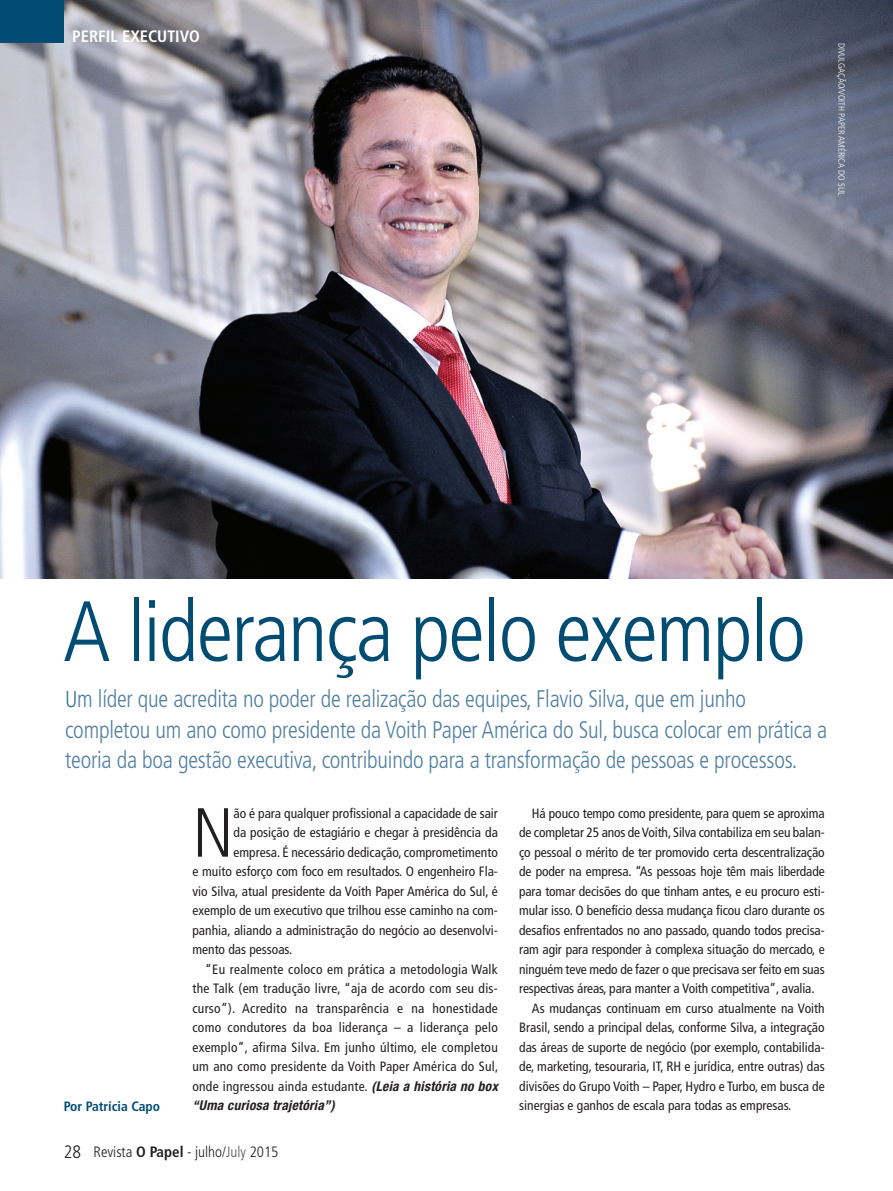
<style>
.page{position:relative;width:893px;height:1191px;background:#fff}
.page>*{position:absolute;margin:0;border:0;box-sizing:border-box;transform-origin:0 0}
.TEXTO{font:300 condensed 85.35px "Frutiger LT Std";letter-spacing:-.02em;color:#004c73}
.TEXTO-2{font:300 condensed 69.3px "Frutiger LT Std";color:#231f20}
.LINHA_FINA{font:300 condensed 24px/30.8px "Frutiger LT Std";letter-spacing:-.01em;color:#5280a2;scale:.95 1}
.t1{font:700 condensed 16.5px "Frutiger LT Std";color:#fff}
.t2{font:300 condensed 15px "Frutiger LT Std";color:#231f20}
.TEXTO-3{font:condensed 13.5px/19.5px "Frutiger LT Std";color:#231f20;text-align:justify}
.LINHA_FINA-2{font:700 condensed 13.5px "Frutiger LT Std";color:#004c73}
.CREDITO{font:300 condensed 9px "Frutiger LT Std";color:#fff}
.s1{font-family:"Frutiger Next LT";color:#2a698e}
.s2{font-family:"Helvetica Neue LT Std";font-weight:700;font-style:italic}
.s3{font-size:18px}
.s4{font-weight:700}
.s5{color:#57585a}
</style>
<div class="page">
<img style="left:0;top:0;width:893px;height:578px">
<div style="left:0;top:0;width:64px;height:43px;background:#004c73"></div>
<p class="t1" style="left:72px;top:27px;width:129px">PERFIL EXECUTIVO</p>
<p class="CREDITO" style="left:847px;top:43px;width:154px;rotate:90deg">DIVULGAÇÃO/VOITH PAPER AMÉRICA DO SUL</p>
<p class="TEXTO" style="left:63px;top:583px;width:744px">A liderança pelo exemplo</p>
<p class="LINHA_FINA" style="left:65px;top:683px;width:804px"><span class="s1">U</span>m líder que acredita no poder de realização das equipes, Flavio Silva, que em junho completou um ano como presidente da Voith Paper América do Sul, busca colocar em prática a teoria da boa gestão executiva, contribuindo para a transformação de pessoas e processos.</p>
<p class="LINHA_FINA-2" style="left:64px;top:1098px;width:98px">Por Patrícia Capo</p>
<p class="TEXTO-2" style="left:192px;top:793px;width:43px">N</p>
<p class="TEXTO-3" style="left:234px;top:803px;width:266px">ão é para qualquer profissional a capacidade de sair</p>
<p class="TEXTO-3" style="left:234px;top:823px;width:266px">da posição de estagiário e chegar à presidência da</p>
<p class="TEXTO-3" style="left:234px;top:842px;width:266px">empresa. É necessário dedicação, comprometimento</p>
<p class="TEXTO-3" style="left:192px;top:862px;width:307px">e muito esforço com foco em resultados. O engenheiro Fla-</p>
<p class="TEXTO-3" style="left:192px;top:881px;width:307px">vio Silva, atual presidente da Voith Paper América do Sul, é</p>
<p class="TEXTO-3" style="left:192px;top:901px;width:307px">exemplo de um executivo que trilhou esse caminho na com-</p>
<p class="TEXTO-3" style="left:192px;top:920px;width:307px">panhia, aliando a administração do negócio ao desenvolvi-</p>
<p class="TEXTO-3" style="left:192px;top:940px;width:101px">mento das pessoas.</p>
<p class="TEXTO-3" style="left:192px;top:959px;width:308px;text-indent:13px">“Eu realmente coloco em prática a metodologia Walk the Talk (em tradução livre, “aja de acordo com seu dis&shy;curso”). Acredito na transparência e na honestidade como condutores da boa liderança – a liderança pelo exemplo”, afirma Silva. Em junho último, ele completou um ano como presidente da Voith Paper América do Sul, onde ingressou ainda estudante. <span class="s2">(Leia a história no box “Uma curiosa trajetória”)</span></p>
<p class="t2" style="left:64px;top:1142px;width:216px"><span class="s3">28</span> Revista <span class="s4">O Papel</span> - julho/<span class="s5">July</span> 2015</p>
<p class="TEXTO-3" style="left:519px;top:803px;width:307px;text-indent:13px">Há pouco tempo como presidente, para quem se aproxima de completar 25 anos de Voith, Silva contabiliza em seu balan&shy;ço pessoal o mérito de ter promovido certa descentralização de poder na empresa. “As pessoas hoje têm mais liberdade para tomar decisões do que tinham antes, e eu procuro esti&shy;mular isso. O benefício dessa mudança ficou claro durante os desafios enfrentados no ano passado, quando todos precisa&shy;ram agir para responder à complexa situação do mercado, e ninguém teve medo de fazer o que precisava ser feito em suas respectivas áreas, para manter a Voith competitiva”, avalia.</p>
<p class="TEXTO-3" style="left:519px;top:998px;width:307px;text-indent:13px">As mudanças continuam em curso atualmente na Voith Brasil, sendo a principal delas, conforme Silva, a integração das áreas de suporte de negócio (por exemplo, contabilida&shy;de, marketing, tesouraria, IT, RH e jurídica, entre outras) das divisões do Grupo Voith – Paper, Hydro e Turbo, em busca de sinergias e ganhos de escala para todas as empresas.</p>
</div>
